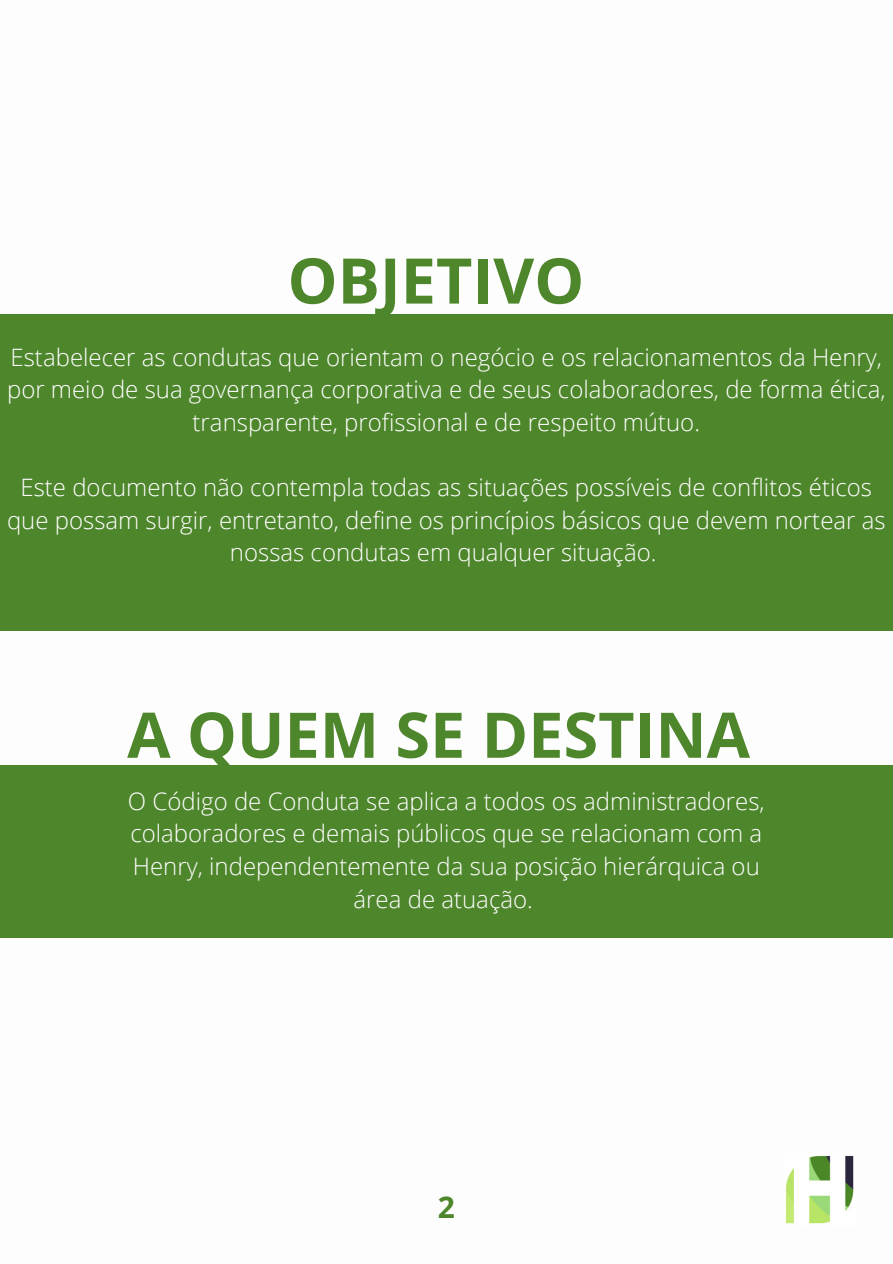
<style>
.page{position:relative;width:893px;height:1264px;background:#fff}
.page>*{position:absolute;margin:0;border:0;box-sizing:border-box;transform-origin:0 0}
.t1{font:700 63px "Open Sans";color:#4e862c}
.t2{font:700 30px "Open Sans";color:#4e862c}
.t3{font:300 24px/32.5px "Open Sans";color:#fff;text-align:center}
</style>
<div class="page">
<img style="left:785px;top:1155px;width:69px;height:69px">
<div style="left:0;top:314px;width:892px;height:317px;background:#4e862c"></div>
<div style="left:0;top:765px;width:892px;height:172px;background:#4e862c"></div>
<p class="t1" style="left:287px;top:236px;width:298px">OBJETIVO</p>
<p class="t3" style="left:7px;top:340px;width:879px">Estabelecer as condutas que orientam o negócio e os relacionamentos da Henry, por meio de sua governança corporativa e de seus colaboradores, de forma ética, transparente, profissional e de respeito mútuo.</p>
<p class="t3" style="left:7px;top:470px;width:880px">Este documento não contempla todas as situações possíveis de conflitos éticos que possam surgir, entretanto, define os princípios básicos que devem nortear as nossas condutas em qualquer situação.</p>
<p class="t1" style="left:127px;top:690px;width:624px">A QUEM SE DESTINA</p>
<p class="t3" style="left:128px;top:784px;width:638px">O Código de Conduta se aplica a todos os administradores, colaboradores e demais públicos que se relacionam com a Henry, independentemente da sua posição hierárquica ou área de atuação.</p>
<p class="t2" style="left:438px;top:1185px;width:19px">2</p>
</div>
